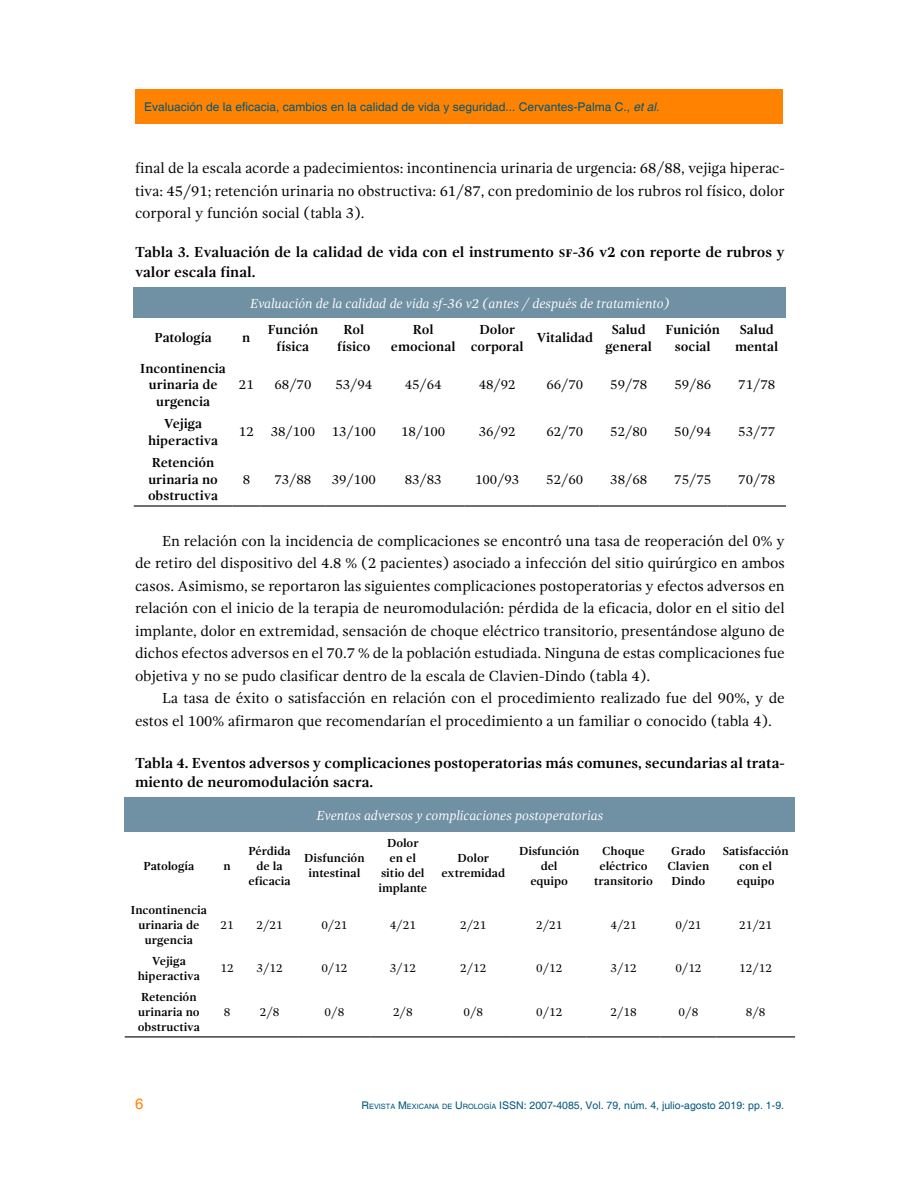
<style>
.page{position:relative;width:918px;height:1188px;background:#fff}
.page>*{position:absolute;margin:0;border:0;box-sizing:border-box;transform-origin:0 0}
.t1{font:15px/22.5px "Gandhi Serif";color:#000;text-align:justify}
.t2{font:700 15px/19.5px "Gandhi Serif";color:#000}
.t3{font:15px "Helvetica";color:#ff8300}
.t4{font:700 13.5px/16.5px "Gandhi Serif";color:#000;text-align:center}
.t5{font:13.5px "Gandhi Serif";color:#000}
.t6{font:italic 13.5px "Gandhi Serif";color:#fff}
.t7{font:700 12px/15px "Gandhi Serif";color:#000;text-align:center}
.t8{font:12px "Gandhi Serif";color:#000}
.t9{font:12px "Helvetica";color:#00567d}
.t10{font:10.5px "Helvetica";color:#00567d}
.s1{font-style:italic}
.s2{font-style:inherit}
.s3{font-size:7.35px}
</style>
<div class="page">
<div style="left:135px;top:89px;width:648px;height:34px;background:#ff8300"></div>
<div style="left:134px;top:287px;width:652px;height:31px;background:#7090a3"></div>
<hr style="left:134px;top:505px;width:98px;height:2px;background:#000">
<hr style="left:232px;top:505px;width:28px;height:2px;background:#000">
<hr style="left:260px;top:505px;width:66px;height:2px;background:#000">
<hr style="left:326px;top:505px;width:56px;height:2px;background:#000">
<hr style="left:382px;top:505px;width:82px;height:2px;background:#000">
<hr style="left:464px;top:505px;width:66px;height:2px;background:#000">
<hr style="left:530px;top:505px;width:69px;height:2px;background:#000">
<hr style="left:599px;top:505px;width:59px;height:2px;background:#000">
<hr style="left:658px;top:505px;width:70px;height:2px;background:#000">
<hr style="left:728px;top:505px;width:58px;height:2px;background:#000">
<div style="left:125px;top:798px;width:670px;height:34px;background:#7090a3"></div>
<hr style="left:125px;top:1036px;width:88px;height:1px;background:#000">
<svg style="left:213px;top:1036px;width:28px;height:1px"></svg>
<hr style="left:241px;top:1036px;width:57px;height:1px;background:#000">
<hr style="left:298px;top:1036px;width:73px;height:1px;background:#000">
<hr style="left:371px;top:1036px;width:64px;height:1px;background:#000">
<hr style="left:435px;top:1036px;width:77px;height:1px;background:#000">
<hr style="left:512px;top:1036px;width:75px;height:1px;background:#000">
<hr style="left:587px;top:1036px;width:74px;height:1px;background:#000">
<hr style="left:661px;top:1036px;width:55px;height:1px;background:#000">
<hr style="left:716px;top:1036px;width:79px;height:1px;background:#000">
<p class="t9" style="left:144px;top:99px;width:517px">Evaluación de la eficacia, cambios en la calidad de vida y seguridad... Cervantes-Palma C., <span class="s1">et al.</span></p>
<p class="t1" style="left:135px;top:157px;width:651px">final de la escala acorde a padecimientos: incontinencia urinaria de urgencia: 68/88, vejiga hiperac&shy;tiva: 45/91; retención urinaria no obstructiva: 61/87, con predominio de los rubros rol físico, dolor corporal y función social (tabla 3).</p>
<p class="t2" style="left:135px;top:243px;width:651px">Tabla 3. Evaluación de la calidad de vida con el instrumento sf-36 v2 con reporte de rubros y valor escala final.</p>
<p class="t6" style="left:250px;top:296px;width:421px">Evaluación de la calidad de vida sf-36 v2 (antes / después de tratamiento)</p>
<p class="t4" style="left:154px;top:330px;width:59px">Patología</p>
<p class="t4" style="left:242px;top:330px;width:10px">n</p>
<p class="t4" style="left:268px;top:321px;width:52px">Función física</p>
<p class="t4" style="left:337px;top:321px;width:35px">Rol físico</p>
<p class="t4" style="left:391px;top:321px;width:66px">Rol emocional</p>
<p class="t4" style="left:471px;top:321px;width:55px">Dolor corporal</p>
<p class="t4" style="left:536px;top:330px;width:58px">Vitalidad</p>
<p class="t4" style="left:606px;top:321px;width:48px">Salud general</p>
<p class="t4" style="left:666px;top:321px;width:56px">Funición social</p>
<p class="t4" style="left:735px;top:321px;width:45px">Salud mental</p>
<p class="t4" style="left:140px;top:360px;width:87px">Incontinencia urinaria de urgencia</p>
<p class="t5" style="left:239px;top:377px;width:16px">21</p>
<p class="t5" style="left:275px;top:377px;width:38px">68/70</p>
<p class="t5" style="left:335px;top:377px;width:38px">53/94</p>
<p class="t5" style="left:405px;top:377px;width:38px">45/64</p>
<p class="t5" style="left:479px;top:377px;width:38px">48/92</p>
<p class="t5" style="left:546px;top:377px;width:38px">66/70</p>
<p class="t5" style="left:610px;top:377px;width:38px">59/78</p>
<p class="t5" style="left:674px;top:377px;width:38px">59/86</p>
<p class="t5" style="left:738px;top:377px;width:38px">71/78</p>
<p class="t4" style="left:148px;top:415px;width:72px">Vejiga hiperactiva</p>
<p class="t5" style="left:239px;top:424px;width:16px">12</p>
<p class="t5" style="left:271px;top:424px;width:107px">38/100 13/100</p>
<p class="t5" style="left:401px;top:424px;width:46px">18/100</p>
<p class="t5" style="left:479px;top:424px;width:38px">36/92</p>
<p class="t5" style="left:546px;top:424px;width:38px">62/70</p>
<p class="t5" style="left:610px;top:424px;width:38px">52/80</p>
<p class="t5" style="left:674px;top:424px;width:38px">50/94</p>
<p class="t5" style="left:738px;top:424px;width:38px">53/77</p>
<p class="t4" style="left:148px;top:454px;width:72px;text-align:left">Retención urinaria no obstructiva</p>
<p class="t5" style="left:243px;top:471px;width:9px">8</p>
<p class="t5" style="left:274px;top:471px;width:38px">73/88</p>
<p class="t5" style="left:332px;top:471px;width:46px">39/100</p>
<p class="t5" style="left:405px;top:471px;width:38px">83/83</p>
<p class="t5" style="left:475px;top:471px;width:46px">100/93</p>
<p class="t5" style="left:546px;top:471px;width:38px">52/60</p>
<p class="t5" style="left:610px;top:471px;width:38px">38/68</p>
<p class="t5" style="left:674px;top:471px;width:38px">75/75</p>
<p class="t5" style="left:738px;top:471px;width:38px">70/78</p>
<p class="t1" style="left:135px;top:529px;width:651px;text-indent:27px">En relación con la incidencia de complicaciones se encontró una tasa de reoperación del 0% y de retiro del dispositivo del 4.8 % (2 pacientes) asociado a infección del sitio quirúrgico en ambos casos. Asimismo, se reportaron las siguientes complicaciones postoperatorias y efectos adversos en relación con el inicio de la terapia de neuromodulación: pérdida de la eficacia, dolor en el sitio del implante, dolor en extremidad, sensación de choque eléctrico transitorio, presentándose alguno de dichos efectos adversos en el 70.7 % de la población estudiada. Ninguna de estas complicaciones fue objetiva y no se pudo clasificar dentro de la escala de Clavien-Dindo (tabla 4).</p>
<p class="t1" style="left:135px;top:687px;width:651px;text-indent:27px">La tasa de éxito o satisfacción en relación con el procedimiento realizado fue del 90%, y de estos el 100% afirmaron que recomendarían el procedimiento a un familiar o conocido (tabla 4).</p>
<p class="t2" style="left:135px;top:753px;width:651px">Tabla 4. Eventos adversos y complicaciones postoperatorias más comunes, secundarias al trata&shy;miento de neuromodulación sacra.</p>
<p class="t6" style="left:317px;top:808px;width:288px">Eventos adversos y complicaciones postoperatorias</p>
<p class="t7" style="left:143px;top:858px;width:52px">Patología</p>
<p class="t7" style="left:223px;top:858px;width:9px">n</p>
<p class="t7" style="left:378px;top:836px;width:50px">Dolor<br>en el sitio del implante</p>
<p class="t7" style="left:248px;top:843px;width:44px">Pérdida de la eficacia</p>
<p class="t7" style="left:304px;top:851px;width:62px">Disfunción intestinal</p>
<p class="t7" style="left:442px;top:851px;width:65px">Dolor extremidad</p>
<p class="t7" style="left:519px;top:843px;width:62px">Disfunción del<br>equipo</p>
<p class="t7" style="left:594px;top:843px;width:60px">Choque eléctrico transitorio</p>
<p class="t7" style="left:668px;top:843px;width:43px">Grado<br>Clavien<br>Dindo</p>
<p class="t7" style="left:723px;top:843px;width:67px">Satisfacción con el equipo</p>
<p class="t7" style="left:131px;top:902px;width:78px">Incontinencia urinaria de urgencia</p>
<p class="t8" style="left:220px;top:918px;width:15px">21</p>
<p class="t8" style="left:256px;top:918px;width:28px">2/21</p>
<p class="t8" style="left:321px;top:918px;width:28px">0/21</p>
<p class="t8" style="left:390px;top:918px;width:28px">4/21</p>
<p class="t8" style="left:460px;top:918px;width:28px">2/21</p>
<p class="t8" style="left:536px;top:918px;width:28px">2/21</p>
<p class="t8" style="left:610px;top:918px;width:28px">4/21</p>
<p class="t8" style="left:675px;top:918px;width:28px">0/21</p>
<p class="t8" style="left:739px;top:918px;width:34px">21/21</p>
<p class="t7" style="left:138px;top:953px;width:64px">Vejiga hiperactiva</p>
<p class="t8" style="left:220px;top:961px;width:15px">12</p>
<p class="t8" style="left:256px;top:961px;width:28px">3/12</p>
<p class="t8" style="left:321px;top:961px;width:28px">0/12</p>
<p class="t8" style="left:390px;top:961px;width:28px">3/12</p>
<p class="t8" style="left:460px;top:961px;width:28px">2/12</p>
<p class="t8" style="left:536px;top:961px;width:28px">0/12</p>
<p class="t8" style="left:610px;top:961px;width:28px">3/12</p>
<p class="t8" style="left:675px;top:961px;width:28px">0/12</p>
<p class="t8" style="left:739px;top:961px;width:34px">12/12</p>
<p class="t7" style="left:138px;top:989px;width:64px;text-align:left">Retención urinaria no obstructiva</p>
<p class="t8" style="left:224px;top:1005px;width:8px">8</p>
<p class="t8" style="left:260px;top:1005px;width:21px">2/8</p>
<p class="t8" style="left:325px;top:1005px;width:21px">0/8</p>
<p class="t8" style="left:393px;top:1005px;width:21px">2/8</p>
<p class="t8" style="left:464px;top:1005px;width:21px">0/8</p>
<p class="t8" style="left:536px;top:1005px;width:28px">0/12</p>
<p class="t8" style="left:610px;top:1005px;width:28px">2/18</p>
<p class="t8" style="left:679px;top:1005px;width:21px">0/8</p>
<p class="t8" style="left:746px;top:1005px;width:21px">8/8</p>
<p class="t3" style="left:135px;top:1095px;width:10px">6</p>
<p class="t10" style="left:362px;top:1099px;width:424px"><span class="s2">R</span><span class="s3">EVISTA</span> <span class="s2">M</span><span class="s3">EXICANA DE</span> <span class="s2">U</span><span class="s3">ROLOGÍA</span> ISSN: 2007-4085, Vol. 79, núm. 4, julio-agosto 2019: pp. 1-9.</p>
</div>
